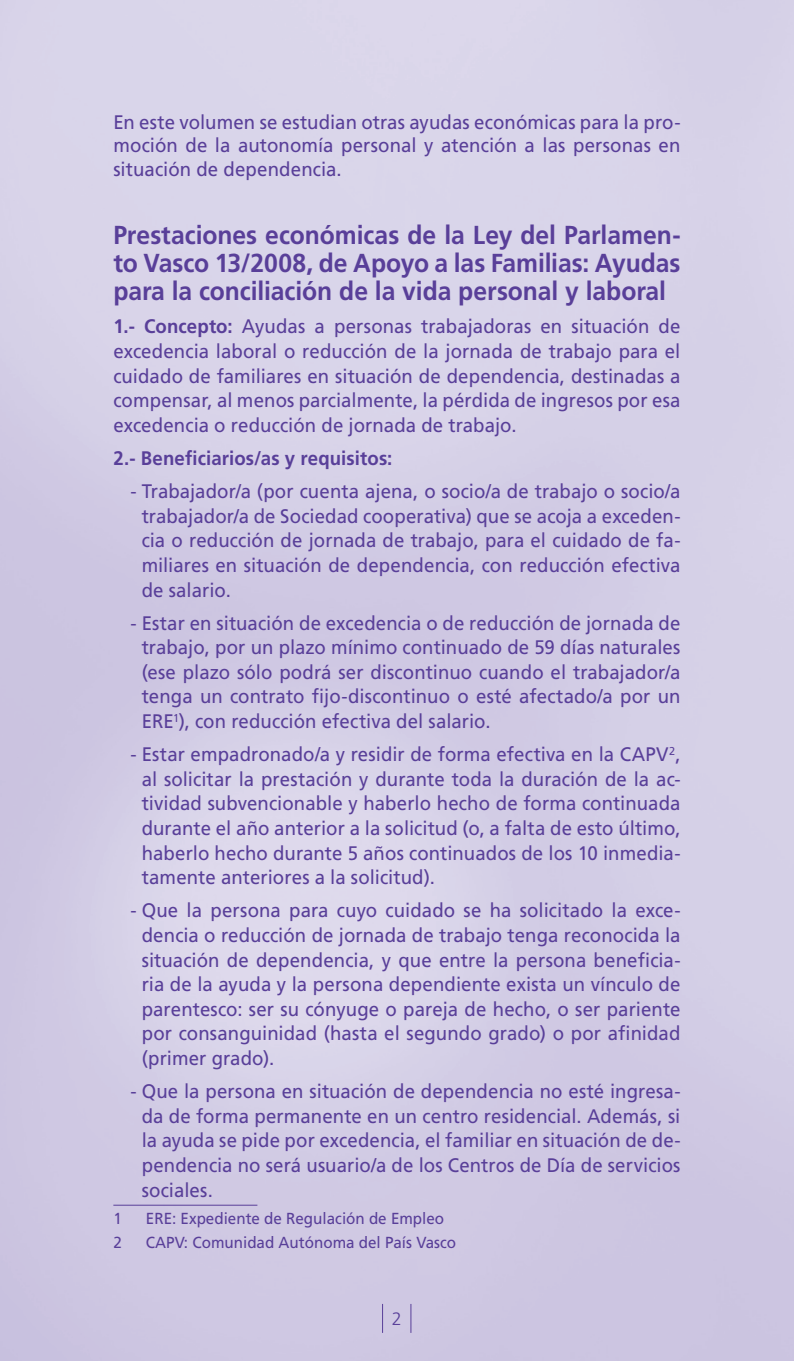
<style>
.page{position:relative;width:794px;height:1361px;background:#fff}
.page>*{position:absolute;margin:0;border:0;box-sizing:border-box;transform-origin:0 0}
.t1{font:700 26px/28px "Frutiger";letter-spacing:-.005em;color:#593f99;text-align:justify;scale:.95 1}
.t2{font:19.6px/24.6px "Frutiger";letter-spacing:.005em;color:#593f99;text-align:justify;scale:.95 1}
.t3{font:700 19.6px "Frutiger";letter-spacing:.005em;color:#593f99;scale:.95 1}
.t4{font:300 18px "Frutiger";color:#593f99}
.t5{font:16px "Frutiger";color:#593f99;scale:.95 1}
.s1{font-weight:700}
</style>
<div class="page">
<svg style="left:382px;top:1304px;width:1px;height:29px"></svg>
<svg style="left:410px;top:1304px;width:1px;height:29px"></svg>
<hr style="left:113px;top:1205px;width:144px;height:1px;background:#593f99">
<p class="t2" style="left:113px;top:110px;width:598px;line-height:23.6px">En este volumen se estudian otras ayudas económicas para la pro&shy;moción de la autonomía personal y atención a las personas en situación de dependencia.</p>
<h1 class="t1" style="left:113px;top:221px;width:598px">Prestaciones económicas de la Ley del Parlamen&shy;to Vasco 13/2008, de Apoyo a las Familias: Ayudas para la conciliación de la vida personal y laboral</h1>
<p class="t2" style="left:113px;top:314px;width:598px"><span class="s1">1.- Concepto:</span> Ayudas a personas trabajadoras en situación de excedencia laboral o reducción de la jornada de trabajo para el cuidado de familiares en situación de dependencia, destinadas a compensar, al menos parcialmente, la pérdida de ingresos por esa excedencia o reducción de jornada de trabajo.</p>
<p class="t3" style="left:113px;top:447px;width:295px">2.- Beneficiarios/as y requisitos:</p>
<p class="t2" style="left:142px;top:479px;width:568px;text-indent:-11px">- Trabajador/a (por cuenta ajena, o socio/a de trabajo o socio/a trabajador/a de Sociedad cooperativa) que se acoja a exceden&shy;cia o reducción de jornada de trabajo, para el cuidado de fa&shy;miliares en situación de dependencia, con reducción efectiva de salario.</p>
<p class="t2" style="left:142px;top:610px;width:568px;text-indent:-11px">- Estar en situación de excedencia o de reducción de jornada de trabajo, por un plazo mínimo continuado de 59 días naturales (ese plazo sólo podrá ser discontinuo cuando el trabajador/a tenga un contrato fijo-discontinuo o esté afectado/a por un ERE<sup>1</sup>), con reducción efectiva del salario.</p>
<p class="t2" style="left:142px;top:742px;width:568px;text-indent:-11px">- Estar empadronado/a y residir de forma efectiva en la CAPV<sup>2</sup>, al solicitar la prestación y durante toda la duración de la ac&shy;tividad subvencionable y haberlo hecho de forma continuada durante el año anterior a la solicitud (o, a falta de esto último, haberlo hecho durante 5 años continuados de los 10 inmedia&shy;tamente anteriores a la solicitud).</p>
<p class="t2" style="left:142px;top:898px;width:569px;text-indent:-11px">- Que la persona para cuyo cuidado se ha solicitado la exce&shy;dencia o reducción de jornada de trabajo tenga reconocida la situación de dependencia, y que entre la persona beneficia&shy;ria de la ayuda y la persona dependiente exista un vínculo de parentesco: ser su cónyuge o pareja de hecho, o ser pariente por consanguinidad (hasta el segundo grado) o por afinidad (primer grado).</p>
<p class="t2" style="left:142px;top:1079px;width:568px;text-indent:-11px">- Que la persona en situación de dependencia no esté ingresa&shy;da de forma permanente en un centro residencial. Además, si la ayuda se pide por excedencia, el familiar en situación de de&shy;pendencia no será usuario/a de los Centros de Día de servicios sociales.</p>
<p class="t5" style="left:113px;top:1209px;width:10px">1</p>
<p class="t5" style="left:146px;top:1209px;width:315px">ERE: Expediente de Regulación de Empleo</p>
<p class="t5" style="left:113px;top:1232px;width:10px">2</p>
<p class="t5" style="left:146px;top:1232px;width:328px">CAPV: Comunidad Autónoma del País Vasco</p>
<p class="t4" style="left:392px;top:1308px;width:12px">2</p>
</div>
